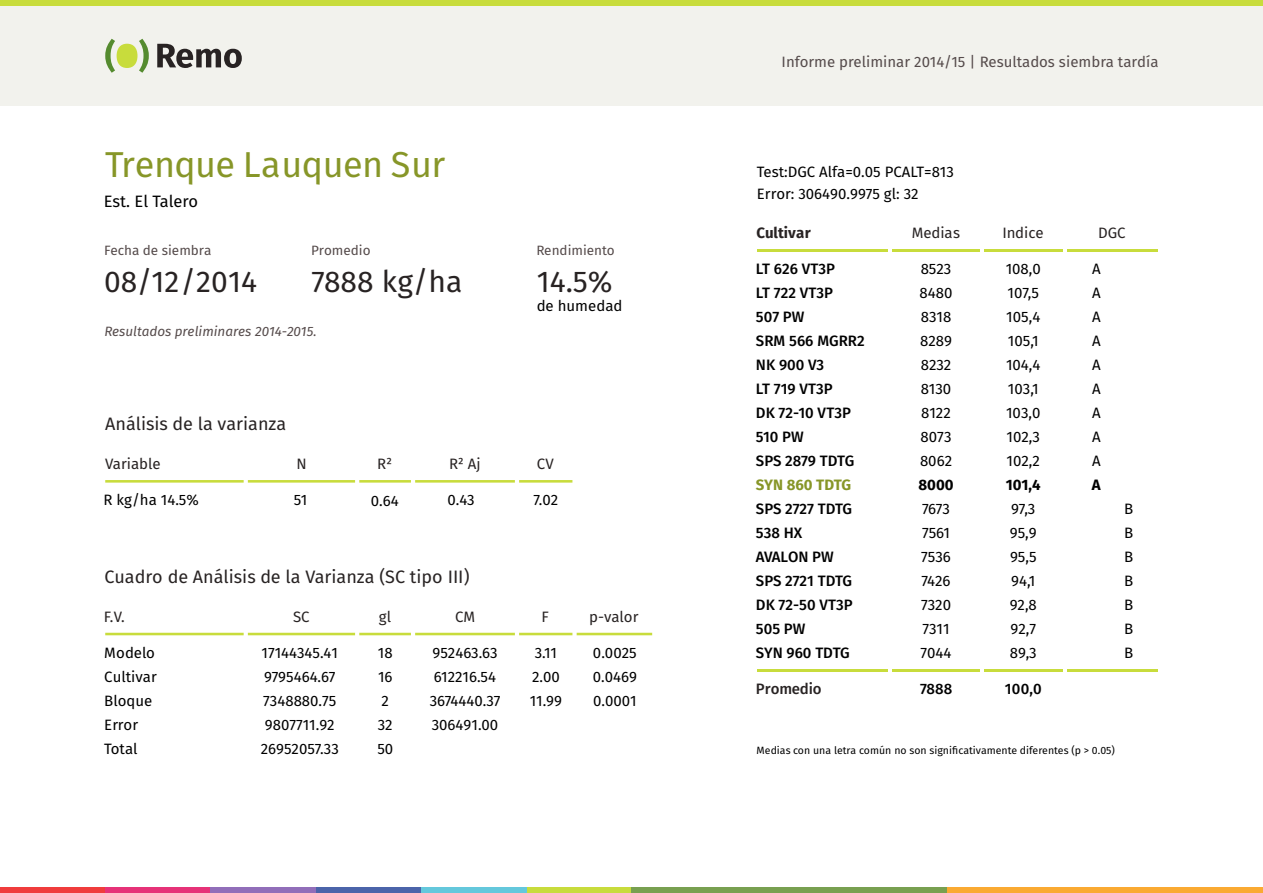
<style>
.page{position:relative;width:1263px;height:893px;background:#fff}
.page>*{position:absolute;margin:0;border:0;box-sizing:border-box;transform-origin:0 0}
.t1{font:36px "Fira Sans";letter-spacing:-.02em;color:#879628}
.t2{font:30px "Fira Sans";color:#282323}
.t3{font:18px "Fira Sans";color:#282323}
.t4{font:16.5px "Fira Sans";color:#000}
.t5{font:15px/24px "Fira Sans";color:#000}
.t6{font:500 15px/24px "Fira Sans";color:#000}
.t7{font:15px "Fira Sans";color:#282323}
.t8{font:15px "Fira Sans";color:#554b4b}
.t9{font:700 15px "Fira Sans";color:#879628}
.t10{font:700 15px "Fira Sans";color:#000}
.t11{font:500 15px "Fira Sans";letter-spacing:-.01em;color:#282323}
.t12{font:700 15px "Fira Sans";color:#282323}
.t13{font:13.5px "Fira Sans";color:#554b4b}
.t14{font:italic 13.5px "Fira Sans";color:#554b4b}
.t15{font:10.5px "Fira Sans";color:#000}
</style>
<div class="page">
<div style="left:0;top:887px;width:105px;height:6px;background:#f03c3c"></div>
<div style="left:105px;top:887px;width:105px;height:6px;background:#e63278"></div>
<div style="left:526px;top:887px;width:105px;height:6px;background:#c8dc3c"></div>
<div style="left:316px;top:887px;width:105px;height:6px;background:#4b64aa"></div>
<div style="left:210px;top:887px;width:106px;height:6px;background:#916eb9"></div>
<div style="left:421px;top:887px;width:105px;height:6px;background:#64c8dc"></div>
<div style="left:631px;top:887px;width:316px;height:6px;background:#78a050"></div>
<div style="left:947px;top:887px;width:316px;height:6px;background:#faaa32"></div>
<hr style="left:1067px;top:249px;width:91px;height:2px;background:#c8dc3c">
<hr style="left:984px;top:249px;width:79px;height:2px;background:#c8dc3c">
<hr style="left:892px;top:249px;width:88px;height:2px;background:#c8dc3c">
<hr style="left:757px;top:249px;width:131px;height:2px;background:#c8dc3c">
<hr style="left:1067px;top:669px;width:91px;height:2px;background:#c8dc3c">
<hr style="left:984px;top:669px;width:79px;height:2px;background:#c8dc3c">
<hr style="left:892px;top:669px;width:88px;height:2px;background:#c8dc3c">
<hr style="left:757px;top:669px;width:131px;height:2px;background:#c8dc3c">
<hr style="left:105px;top:480px;width:139px;height:3px;background:#c8dc3c">
<hr style="left:248px;top:480px;width:107px;height:3px;background:#c8dc3c">
<hr style="left:359px;top:480px;width:52px;height:3px;background:#c8dc3c">
<hr style="left:415px;top:480px;width:100px;height:3px;background:#c8dc3c">
<hr style="left:519px;top:480px;width:53px;height:3px;background:#c8dc3c">
<hr style="left:105px;top:633px;width:139px;height:2px;background:#c8dc3c">
<hr style="left:248px;top:633px;width:107px;height:2px;background:#c8dc3c">
<hr style="left:359px;top:633px;width:52px;height:2px;background:#c8dc3c">
<hr style="left:415px;top:633px;width:100px;height:2px;background:#c8dc3c">
<hr style="left:519px;top:633px;width:53px;height:2px;background:#c8dc3c">
<hr style="left:577px;top:633px;width:75px;height:2px;background:#c8dc3c">
<div style="left:0;top:6px;width:1263px;height:100px;background:#f2f2ed"></div>
<div style="left:0;top:0;width:1263px;height:6px;background:#c8dc3c"></div>
<svg style="left:139px;top:39px;width:10px;height:34px"></svg>
<svg style="left:105px;top:39px;width:10px;height:34px"></svg>
<div style="left:117px;top:44px;width:20px;height:24px;background:#c8dc3c;border-radius:50%"></div>
<svg style="left:157px;top:44px;width:85px;height:24px"></svg>
<h1 class="t1" style="left:105px;top:148px;width:342px">Trenque Lauquen Sur</h1>
<p class="t4" style="left:104px;top:194px;width:96px">Est. El Talero</p>
<p class="t13" style="left:104px;top:244px;width:109px">Fecha de siembra</p>
<h2 class="t2" style="left:104px;top:268px;width:154px">08/12/2014</h2>
<p class="t13" style="left:311px;top:244px;width:61px">Promedio</p>
<h2 class="t2" style="left:311px;top:268px;width:153px">7888 kg/ha</h2>
<p class="t14" style="left:104px;top:325px;width:214px">Resultados preliminares 2014-2015.</p>
<p class="t3" style="left:105px;top:416px;width:183px">Análisis de la varianza</p>
<p class="t13" style="left:536px;top:244px;width:80px">Rendimiento</p>
<h2 class="t2" style="left:537px;top:268px;width:77px">14.5%</h2>
<p class="t5" style="left:537px;top:295px;width:87px">de humedad</p>
<p class="t7" style="left:105px;top:458px;width:57px">Variable</p>
<p class="t7" style="left:296px;top:458px;width:12px">N</p>
<p class="t7" style="left:377px;top:458px;width:16px">R²</p>
<p class="t7" style="left:449px;top:458px;width:33px">R² Aj</p>
<p class="t7" style="left:537px;top:458px;width:18px">CV</p>
<p class="t5" style="left:104px;top:489px;width:97px">R kg/ha 14.5%</p>
<p class="t5" style="left:294px;top:489px;width:15px">51</p>
<p class="t5" style="left:371px;top:490px;width:29px">0.64</p>
<p class="t5" style="left:447px;top:489px;width:29px">0.43</p>
<p class="t5" style="left:533px;top:489px;width:26px">7.02</p>
<p class="t3" style="left:104px;top:569px;width:367px">Cuadro de Análisis de la Varianza (SC tipo III)</p>
<p class="t7" style="left:104px;top:610px;width:23px">F.V.</p>
<p class="t7" style="left:293px;top:610px;width:18px">SC</p>
<p class="t7" style="left:379px;top:610px;width:14px">gl</p>
<p class="t7" style="left:455px;top:610px;width:22px">CM</p>
<p class="t7" style="left:541px;top:610px;width:9px">F</p>
<p class="t7" style="left:589px;top:610px;width:51px">p-valor</p>
<p class="t5" style="left:104px;top:642px;width:54px">Modelo<br>Cultivar<br>Bloque<br>Error<br>Total</p>
<p class="t5" style="left:261px;top:642px;width:79px">17144345.41<br>9795464.67<br>7348880.75<br>9807711.92<br>26952057.33</p>
<p class="t5" style="left:377px;top:642px;width:17px">18<br>16<br>2<br>32<br>50</p>
<p class="t5" style="left:430px;top:642px;width:72px">952463.63<br>612216.54<br>3674440.37<br>306491.00</p>
<p class="t5" style="left:530px;top:642px;width:34px;text-align:center">3.11<br>2.00<br>11.99</p>
<p class="t5" style="left:593px;top:642px;width:46px;text-align:justify">0.0025<br>0.0469<br>0.0001</p>
<p class="t8" style="left:781px;top:56px;width:378px">Informe preliminar 2014/15 | Resultados siembra tardía</p>
<p class="t5" style="left:757px;top:161px;width:199px;line-height:22.5px">Test:DGC Alfa=0.05 PCALT=813<br>Error: 306490.9975 gl: 32</p>
<p class="t12" style="left:757px;top:226px;width:56px">Cultivar</p>
<p class="t7" style="left:912px;top:226px;width:50px">Medias</p>
<p class="t7" style="left:1002px;top:226px;width:43px">Indice</p>
<p class="t7" style="left:1098px;top:226px;width:29px">DGC</p>
<p class="t6" style="left:756px;top:258px;width:110px">LT 626 VT3P<br>LT 722 VT3P<br>507 PW<br>SRM 566 MGRR2<br>NK 900 V3<br>LT 719 VT3P<br>DK 72-10 VT3P<br>510 PW<br>SPS 2879 TDTG</p>
<p class="t9" style="left:756px;top:478px;width:97px">SYN 860 TDTG</p>
<p class="t6" style="left:756px;top:498px;width:98px">SPS 2727 TDTG<br>538 HX<br>AVALON PW<br>SPS 2721 TDTG<br>DK 72-50 VT3P<br>505 PW<br>SYN 960 TDTG</p>
<p class="t5" style="left:919px;top:258px;width:34px;text-align:justify">8523<br>8480<br>8318<br>8289<br>8232<br>8130<br>8122<br>8073<br>8062</p>
<p class="t10" style="left:918px;top:478px;width:37px">8000</p>
<p class="t5" style="left:920px;top:498px;width:33px">7673<br>7561<br>7536<br>7426<br>7320<br>7311<br>7044</p>
<p class="t5" style="left:1006px;top:258px;width:37px">108,0<br>107,5<br>105,4<br>105,1<br>104,4<br>103,1<br>103,0<br>102,3<br>102,2</p>
<p class="t10" style="left:1006px;top:478px;width:36px">101,4</p>
<p class="t5" style="left:1010px;top:498px;width:29px;text-align:justify">97,3<br>95,9<br>95,5<br>94,1<br>92,8<br>92,7<br>89,3</p>
<p class="t11" style="left:756px;top:682px;width:67px">Promedio</p>
<p class="t6" style="left:920px;top:678px;width:34px">7888</p>
<p class="t6" style="left:1005px;top:678px;width:38px">100,0</p>
<p class="t5" style="left:1092px;top:258px;width:10px;text-align:justify">A A A A A A A A A</p>
<p class="t10" style="left:1092px;top:478px;width:10px">A</p>
<p class="t5" style="left:1124px;top:498px;width:11px;text-align:justify">B B B B B B B</p>
<p class="t15" style="left:756px;top:746px;width:360px">Medias con una letra común no son significativamente diferentes (p &gt; 0.05)</p>
</div>
